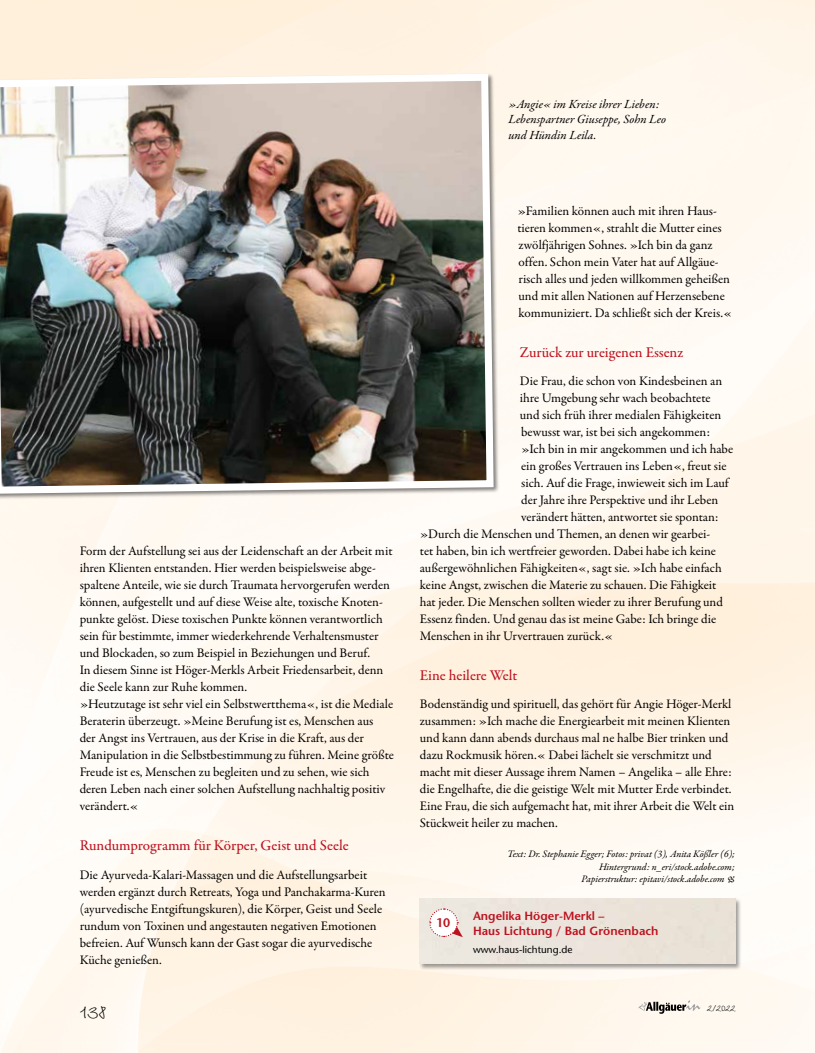
<style>
.page{position:relative;width:815px;height:1053px;background:#fff}
.page>*{position:absolute;margin:0;border:0;box-sizing:border-box;transform-origin:0 0}
.t1{font:25px "Wiesbaden Swing";color:#000}
.t2{font:500 15px "Garamond Premr Pro";color:#bd1220}
.t3{font:13.12px/17px "Garamond Premr Pro";color:#000}
.t4{font:italic 12.5px/15.6px "Garamond Premr Pro";color:#000}
.t5{font:12.5px "Wiesbaden Swing";color:#000}
.t6{font:600 12.38px "Stone Sans";color:#bd1220}
.t7{font:600 11.88px/15px "Stone Sans";color:#bd1220}
.t8{font:italic 10px "Garamond Premr Pro";letter-spacing:-.005em;color:#000}
.t9{font:10px "Stone Sans";color:#000}
</style>
<div class="page">
<img style="left:0;top:0;width:815px;height:1052px">
<svg style="left:638px;top:1000px;width:62px;height:13px"></svg>
<div style="left:418px;top:897px;width:324px;height:73px;background:#000;opacity:.4"></div>
<div style="left:420px;top:898px;width:315px;height:65px;background:#ebe3dc"></div>
<svg style="left:429px;top:907px;width:34px;height:30px"></svg>
<img style="left:0;top:70px;width:497px;height:427px">
<svg style="left:728px;top:875px;width:6px;height:7px"></svg>
<p class="t4" style="left:508px;top:97px;width:159px">»Angie« im Kreise ihrer Lieben:<br>Lebenspartner Giuseppe, Sohn Leo und Hündin Leila.</p>
<p class="t3" style="left:80px;top:543px;width:316px">Form der Aufstellung sei aus der Leidenschaft an der Arbeit mit ihren Klienten entstanden. Hier werden beispielsweise abge&shy;spaltene Anteile, wie sie durch Traumata hervorgerufen werden können, aufgestellt und auf diese Weise alte, toxische Knoten&shy;punkte gelöst. Diese toxischen Punkte können verantwortlich sein für bestimmte, immer wiederkehrende Verhaltensmuster und Blockaden, so zum Beispiel in Beziehungen und Beruf.<br>In diesem Sinne ist Höger-Merkls Arbeit Friedensarbeit, denn die Seele kann zur Ruhe kommen.<br>»Heutzutage ist sehr viel ein Selbstwertthema«, ist die Mediale Beraterin überzeugt. »Meine Berufung ist es, Menschen aus<br>der Angst ins Vertrauen, aus der Krise in die Kraft, aus der Manipulation in die Selbstbestimmung zu führen. Meine größte Freude ist es, Menschen zu begleiten und zu sehen, wie sich deren Leben nach einer solchen Aufstellung nachhaltig positiv verändert.«</p>
<p class="t2" style="left:80px;top:836px;width:271px">Rundumprogramm für Körper, Geist und Seele</p>
<p class="t3" style="left:80px;top:866px;width:307px">Die Ayurveda-Kalari-Massagen und die Aufstellungsarbeit werden ergänzt durch Retreats, Yoga und Panchakarma-Kuren (ayurvedische Entgiftungskuren), die Körper, Geist und Seele rundum von Toxinen und angestauten negativen Emotionen befreien. Auf Wunsch kann der Gast sogar die ayurvedische Küche genießen.</p>
<p class="t3" style="left:517px;top:203px;width:216px">»Familien können auch mit ihren Haus&shy;tieren kommen«, strahlt die Mutter eines zwölfjährigen Sohnes. »Ich bin da ganz offen. Schon mein Vater hat auf Allgäue&shy;risch alles und jeden willkommen geheißen und mit allen Nationen auf Herzensebene kommuniziert. Da schließt sich der Kreis.«</p>
<p class="t2" style="left:520px;top:343px;width:165px">Zurück zur ureigenen Essenz</p>
<p class="t3" style="left:520px;top:373px;width:204px">Die Frau, die schon von Kindesbeinen an</p>
<p class="t3" style="left:520px;top:390px;width:192px">ihre Umgebung sehr wach beobachtete</p>
<p class="t3" style="left:520px;top:407px;width:203px">und sich früh ihrer medialen Fähigkeiten</p>
<p class="t3" style="left:521px;top:424px;width:190px">bewusst war, ist bei sich angekommen:</p>
<p class="t3" style="left:521px;top:441px;width:214px">»Ich bin in mir angekommen und ich habe</p>
<p class="t3" style="left:521px;top:458px;width:207px">ein großes Vertrauen ins Leben«, freut sie</p>
<p class="t3" style="left:521px;top:475px;width:209px">sich. Auf die Frage, inwieweit sich im Lauf</p>
<p class="t3" style="left:521px;top:492px;width:199px">der Jahre ihre Perspektive und ihr Leben</p>
<p class="t3" style="left:521px;top:509px;width:199px">verändert hätten, antwortet sie spontan:</p>
<p class="t3" style="left:420px;top:526px;width:292px">»Durch die Menschen und Themen, an denen wir gearbei-</p>
<p class="t3" style="left:420px;top:543px;width:298px">tet haben, bin ich wertfreier geworden. Dabei habe ich keine</p>
<p class="t3" style="left:420px;top:560px;width:303px">außergewöhnlichen Fähigkeiten«, sagt sie. »Ich habe einfach</p>
<p class="t3" style="left:420px;top:577px;width:298px">keine Angst, zwischen die Materie zu schauen. Die Fähigkeit</p>
<p class="t3" style="left:420px;top:594px;width:305px">hat jeder. Die Menschen sollten wieder zu ihrer Berufung und</p>
<p class="t3" style="left:420px;top:611px;width:298px">Essenz finden. Und genau das ist meine Gabe: Ich bringe die</p>
<p class="t3" style="left:420px;top:628px;width:195px">Menschen in ihr Urvertrauen zurück.«</p>
<p class="t2" style="left:420px;top:666px;width:99px">Eine heilere Welt</p>
<p class="t3" style="left:420px;top:696px;width:316px">Bodenständig und spirituell, das gehört für Angie Höger-Merkl zusammen: »Ich mache die Energiearbeit mit meinen Klienten und kann dann abends durchaus mal ne halbe Bier trinken und dazu Rockmusik hören.« Dabei lächelt sie verschmitzt und macht mit dieser Aussage ihrem Namen – Angelika – alle Ehre: die Engelhafte, die die geistige Welt mit Mutter Erde verbindet.<br>Eine Frau, die sich aufgemacht hat, mit ihrer Arbeit die Welt ein Stückweit heiler zu machen.</p>
<p class="t8" style="left:507px;top:847px;width:229px">Text: Dr. Stephanie Egger; Fotos: privat (3), Anita Kößler (6);</p>
<p class="t8" style="left:599px;top:860px;width:137px">Hintergrund: n_eri/stock.adobe.com;</p>
<p class="t8" style="left:581px;top:872px;width:145px">Papierstruktur: epitavi/stock.adobe.com</p>
<p class="t6" style="left:436px;top:914px;width:16px">10</p>
<p class="t7" style="left:473px;top:908px;width:187px">Angelika Höger-Merkl –<br>Haus Lichtung / Bad Grönenbach</p>
<p class="t9" style="left:473px;top:943px;width:101px">www.haus-lichtung.de</p>
<h1 class="t1" style="left:80px;top:997px;width:28px">138</h1>
<p class="t5" style="left:707px;top:1001px;width:30px">2/2022</p>
</div>
